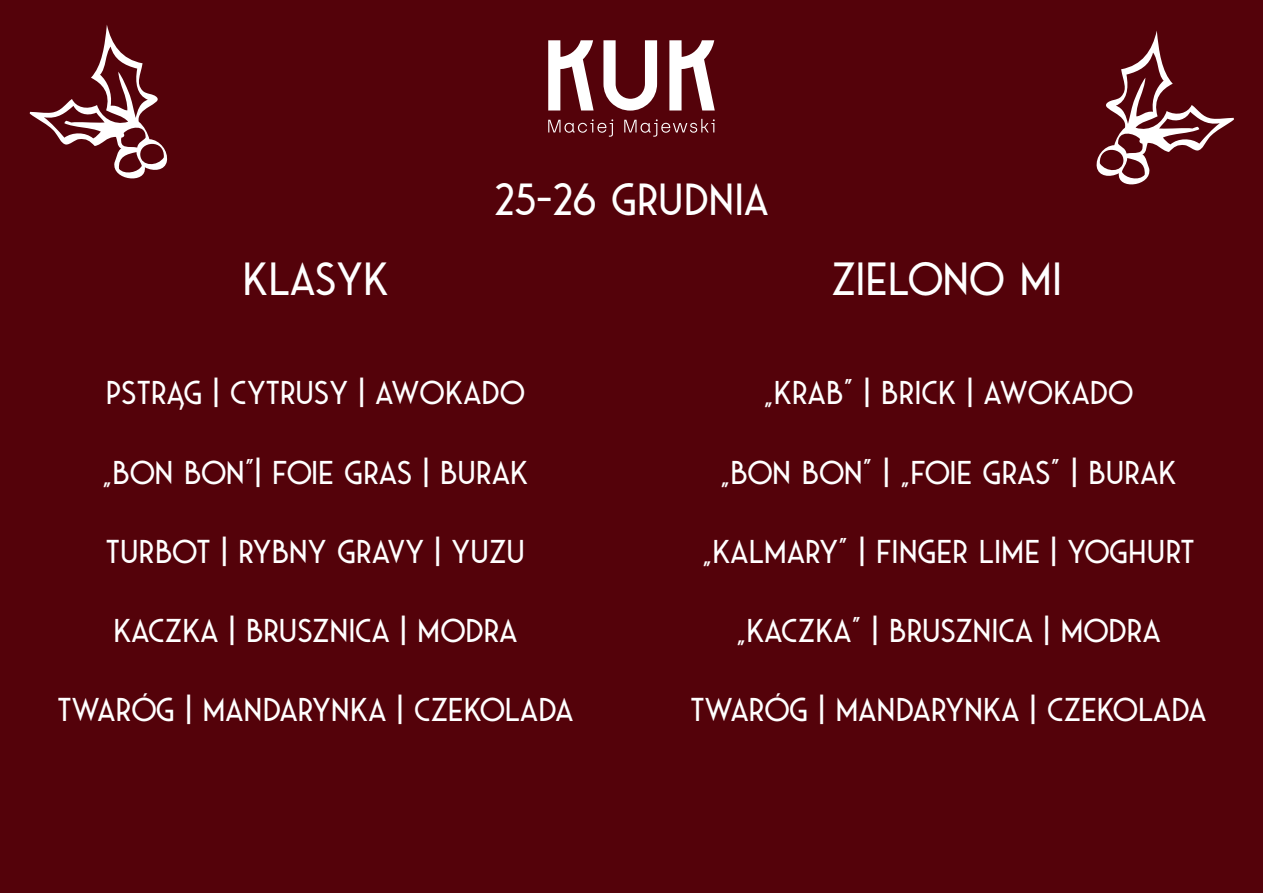
<style>
.page{position:relative;width:1263px;height:893px;background:#54020a}
.page>*{position:absolute;margin:0;border:0;box-sizing:border-box;transform-origin:0 0}
.t1{font:46.5px "Saveur Sans";color:#fff}
.t2{font:45px "Saveur Sans";color:#fff}
.t3{font:39px "Saveur Sans";color:#fff}
.t4{font:33px "Saveur Sans";color:#fff}
</style>
<div class="page">
<svg style="left:1096px;top:31px;width:138px;height:154px"></svg>
<svg style="left:548px;top:40px;width:46px;height:70px"></svg>
<svg style="left:603px;top:40px;width:54px;height:71px"></svg>
<svg style="left:669px;top:40px;width:46px;height:70px"></svg>
<svg style="left:548px;top:119px;width:65px;height:18px"></svg>
<svg style="left:624px;top:119px;width:91px;height:18px"></svg>
<svg style="left:29px;top:25px;width:139px;height:154px"></svg>
<h2 class="t2" style="left:494px;top:176px;width:275px">25-26 GRUDNIA</h2>
<h1 class="t1" style="left:242px;top:255px;width:148px">KLASYK</h1>
<h1 class="t1" style="left:831px;top:255px;width:232px">ZIELONO MI</h1>
<p class="t4" style="left:106px;top:376px;width:421px">PSTRAG | CYTRUSY | AWOKADO</p>
<p class="t3" style="left:179px;top:372px;width:8px">,</p>
<p class="t4" style="left:763px;top:376px;width:371px">„KRAB” | BRICK | AWOKADO</p>
<p class="t4" style="left:102px;top:455px;width:428px">„BON BON”| FOIE GRAS | BURAK</p>
<p class="t4" style="left:720px;top:455px;width:458px">„BON BON” | „FOIE GRAS” | BURAK</p>
<p class="t4" style="left:106px;top:534px;width:421px">TURBOT | RYBNY GRAVY | YUZU</p>
<p class="t4" style="left:702px;top:534px;width:494px">„KALMARY” | FINGER LIME | YOGHURT</p>
<p class="t4" style="left:113px;top:613px;width:406px">KACZKA | BRUSZNICA | MODRA</p>
<p class="t4" style="left:736px;top:613px;width:426px">„KACZKA” | BRUSZNICA | MODRA</p>
<p class="t4" style="left:57px;top:692px;width:517px">TWARÓG | MANDARYNKA | CZEKOLADA</p>
<p class="t4" style="left:690px;top:692px;width:517px">TWARÓG | MANDARYNKA | CZEKOLADA</p>
</div>
